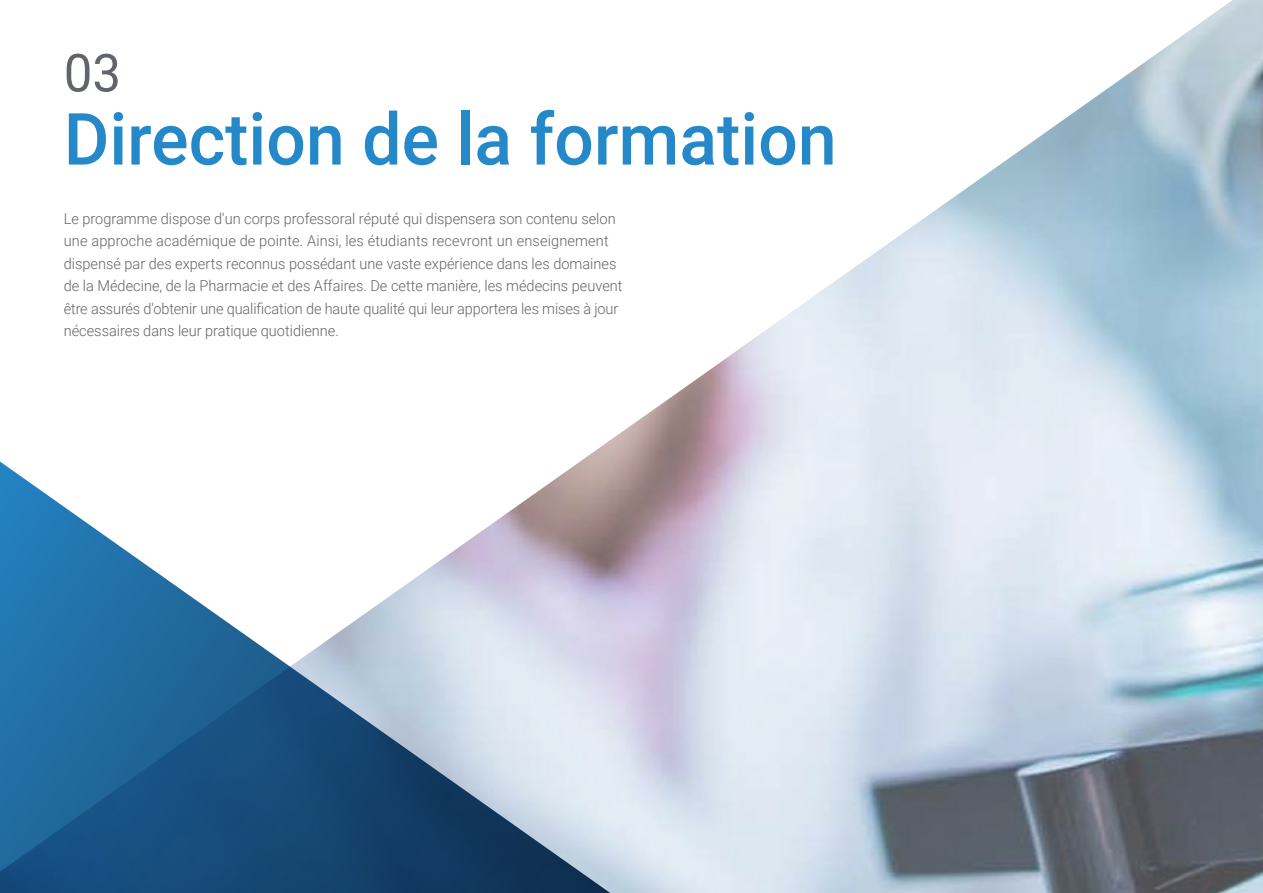
<style>
.page{position:relative;width:1263px;height:893px;background:#fff}
.page>*{position:absolute;margin:0;border:0;box-sizing:border-box;transform-origin:0 0}
.t1{font:500 72px "Roboto";color:#2488c9}
.t2{font:52.5px "Roboto";color:#61646a}
.t3{font:300 15px/22.5px "Roboto";color:#61646a}
</style>
<div class="page">
<img style="left:602px;top:0;width:661px;height:893px">
<svg style="left:0;top:446px;width:640px;height:447px"></svg>
<h2 class="t2" style="left:64px;top:36px;width:59px">03</h2>
<h1 class="t1" style="left:64px;top:89px;width:774px">Direction de la formation</h1>
<p class="t3" style="left:64px;top:207px;width:560px">Le programme dispose d'un corps professoral réputé qui dispensera son contenu selon une approche académique de pointe. Ainsi, les étudiants recevront un enseignement dispensé par des experts reconnus possédant une vaste expérience dans les domaines de la Médecine, de la Pharmacie et des Affaires. De cette manière, les médecins peuvent être assurés d'obtenir une qualification de haute qualité qui leur apportera les mises à jour nécessaires dans leur pratique quotidienne.</p>
</div>
